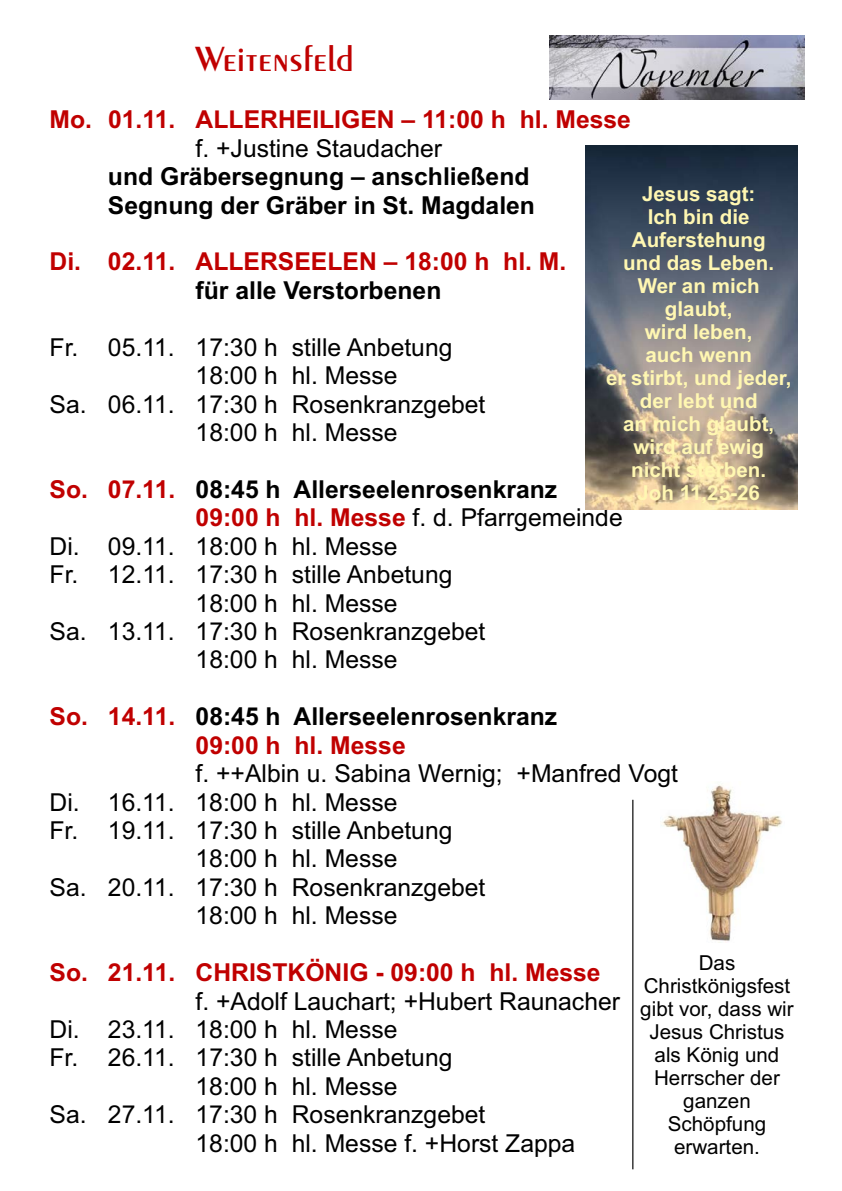
<style>
.page{position:relative;width:842px;height:1191px;background:#fff}
.page>*{position:absolute;margin:0;border:0;box-sizing:border-box;transform-origin:0 0}
.t1{font:600 37px "Exotic 350 BT";color:#c00000}
.t2{font:24.8px "Arial";color:#000}
.t3{font:700 24.8px/28.4px "Arial";color:#000}
.t4{font:700 24.8px "Arial";color:#c00000}
.t5{font:700 20.6px/23px "Arial";color:#fff7b2;text-align:center}
.t6{font:20.6px/23px "Arial";color:#000;text-align:center}
.s1{color:#c00000}
.s2{font-weight:700;color:#c00000}
</style>
<div class="page">
<img style="left:662px;top:784px;width:120px;height:157px">
<img style="left:549px;top:36px;width:255px;height:64px">
<img style="left:586px;top:145px;width:211px;height:364px">
<hr style="left:632px;top:799px;width:1px;height:370px;background:#000">
<h1 class="t1" style="left:195px;top:37px;width:160px">Weitensfeld</h1>
<p class="t4" style="left:50px;top:102px;width:583px">Mo. 01.11. ALLERHEILIGEN – 11:00 h hl. Messe</p>
<p class="t2" style="left:196px;top:131px;width:248px">f. +Justine Staudacher</p>
<p class="t3" style="left:108px;top:162px;width:429px">und Gräbersegnung – anschließend<br>Segnung der Gräber in St. Magdalen</p>
<p class="t4" style="left:50px;top:244px;width:518px">Di. 02.11. ALLERSEELEN – 18:00 h hl. M.</p>
<p class="t3" style="left:196px;top:276px;width:247px">für alle Verstorbenen</p>
<p class="t2" style="left:50px;top:330px;width:404px">Fr. 05.11. 17:30 h stille Anbetung</p>
<p class="t2" style="left:196px;top:358px;width:203px">18:00 h hl. Messe</p>
<p class="t2" style="left:50px;top:387px;width:437px">Sa. 06.11. 17:30 h Rosenkranzgebet</p>
<p class="t2" style="left:196px;top:415px;width:203px">18:00 h hl. Messe</p>
<p class="t3" style="left:50px;top:475px;width:509px"><span class="s1">So. 07.11.</span> 08:45 h Allerseelenrosenkranz</p>
<p class="t2" style="left:196px;top:500px;width:429px"><span class="s2">09:00 h hl. Messe</span> f. d. Pfarrgemeinde</p>
<p class="t2" style="left:50px;top:529px;width:349px">Di. 09.11. 18:00 h hl. Messe</p>
<p class="t2" style="left:50px;top:557px;width:404px">Fr. 12.11. 17:30 h stille Anbetung</p>
<p class="t2" style="left:196px;top:586px;width:203px">18:00 h hl. Messe</p>
<p class="t2" style="left:50px;top:614px;width:437px">Sa. 13.11. 17:30 h Rosenkranzgebet</p>
<p class="t2" style="left:196px;top:642px;width:203px">18:00 h hl. Messe</p>
<p class="t3" style="left:50px;top:702px;width:509px;text-align:center"><span class="s1">So. 14.11.</span> 08:45 h Allerseelenrosenkranz<br><span class="s1">09:00 h hl. Messe</span></p>
<p class="t2" style="left:196px;top:756px;width:484px">f. ++Albin u. Sabina Wernig; +Manfred Vogt</p>
<p class="t2" style="left:50px;top:784px;width:349px">Di. 16.11. 18:00 h hl. Messe</p>
<p class="t2" style="left:50px;top:813px;width:404px">Fr. 19.11. 17:30 h stille Anbetung</p>
<p class="t2" style="left:196px;top:841px;width:203px">18:00 h hl. Messe</p>
<p class="t2" style="left:50px;top:870px;width:437px">Sa. 20.11. 17:30 h Rosenkranzgebet</p>
<p class="t2" style="left:196px;top:898px;width:203px">18:00 h hl. Messe</p>
<p class="t4" style="left:50px;top:955px;width:553px">So. 21.11. CHRISTKÖNIG - 09:00 h hl. Messe</p>
<p class="t2" style="left:196px;top:983px;width:426px">f. +Adolf Lauchart; +Hubert Raunacher</p>
<p class="t2" style="left:50px;top:1012px;width:349px">Di. 23.11. 18:00 h hl. Messe</p>
<p class="t2" style="left:50px;top:1040px;width:404px">Fr. 26.11. 17:30 h stille Anbetung</p>
<p class="t2" style="left:196px;top:1069px;width:203px">18:00 h hl. Messe</p>
<p class="t2" style="left:50px;top:1097px;width:437px">Sa. 27.11. 17:30 h Rosenkranzgebet</p>
<p class="t2" style="left:196px;top:1125px;width:381px">18:00 h hl. Messe f. +Horst Zappa</p>
<p class="t5" style="left:606px;top:182px;width:187px">Jesus sagt:<br>Ich bin die<br>Auferstehung<br>und das Leben.<br>Wer an mich glaubt,<br>wird leben,<br>auch wenn<br>er stirbt, und jeder, der lebt und<br>an mich glaubt, wird auf ewig<br>nicht sterben.<br>Joh 11,25-26</p>
<p class="t6" style="left:640px;top:950px;width:155px">Das<br>Christkönigsfest gibt vor, dass wir<br>Jesus Christus als König und<br>Herrscher der ganzen<br>Schöpfung erwarten.</p>
</div>
